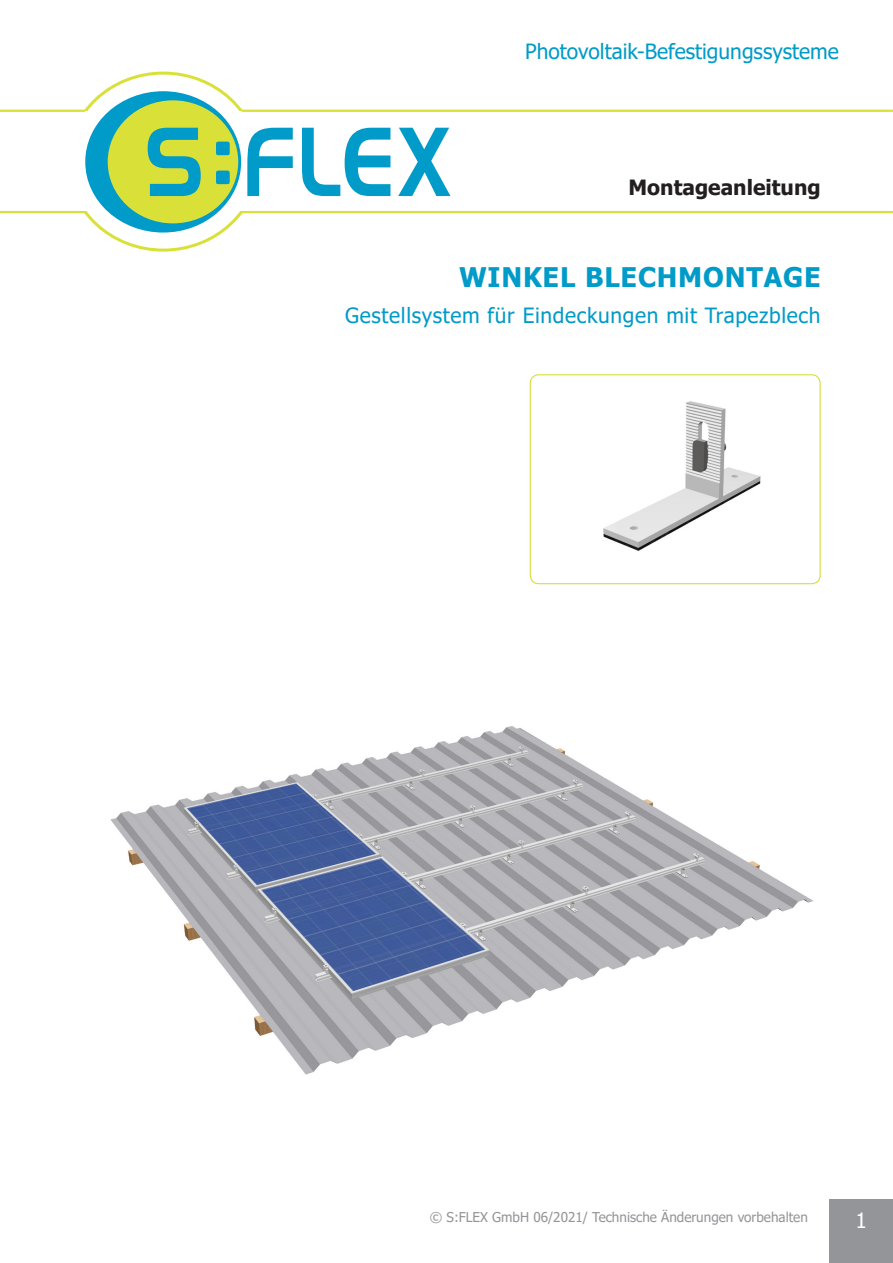
<style>
.page{position:relative;width:893px;height:1263px;background:#fff}
.page>*{position:absolute;margin:0;border:0;box-sizing:border-box;transform-origin:0 0}
.t1{font:700 27px "Tahoma";letter-spacing:.03em;color:#009bc8}
.t2{font:21px "Tahoma";letter-spacing:.03em;color:#009bc8}
.t3{font:21px "Tahoma";color:#009bc8}
.t4{font:700 21px "Tahoma";color:#231f20}
.t5{font:21px "Tahoma";color:#fff}
.t6{font:13.5px "Tahoma";color:#939598}
</style>
<div class="page">
<img style="left:530px;top:375px;width:290px;height:209px">
<div style="left:530px;top:374px;width:291px;height:210px;border:1px solid #d5df3e;border-radius:9px"></div>
<hr style="left:0;top:110px;width:85px;height:2px;background:#d9e139">
<hr style="left:0;top:211px;width:85px;height:2px;background:#d9e139">
<hr style="left:242px;top:110px;width:651px;height:2px;background:#d9e139">
<hr style="left:242px;top:211px;width:651px;height:2px;background:#d9e139">
<div style="left:85px;top:91px;width:156px;height:142px;background:#009bc8;border-radius:50%"></div>
<div style="left:108px;top:100px;width:130px;height:123px;background:#d9e139;border-radius:50%"></div>
<svg style="left:216px;top:171px;width:14px;height:13px"></svg>
<svg style="left:216px;top:142px;width:14px;height:13px"></svg>
<svg style="left:398px;top:128px;width:52px;height:68px"></svg>
<svg style="left:302px;top:128px;width:88px;height:68px"></svg>
<svg style="left:247px;top:128px;width:46px;height:68px"></svg>
<svg style="left:148px;top:128px;width:53px;height:68px"></svg>
<div style="left:829px;top:1199px;width:64px;height:64px;background:#939598"></div>
<img style="left:110px;top:726px;width:703px;height:349px">
<h2 class="t3" style="left:525px;top:37px;width:315px">Photovoltaik-Befestigungssysteme</h2>
<h2 class="t4" style="left:628px;top:172px;width:194px">Montageanleitung</h2>
<h1 class="t1" style="left:459px;top:258px;width:363px">WINKEL BLECHMONTAGE</h1>
<h2 class="t2" style="left:345px;top:301px;width:477px">Gestellsystem für Eindeckungen mit Trapezblech</h2>
<p class="t6" style="left:430px;top:1208px;width:380px">© S:FLEX GmbH 06/2021/ Technische Änderungen vorbehalten</p>
<h2 class="t5" style="left:855px;top:1206px;width:13px">1</h2>
</div>
